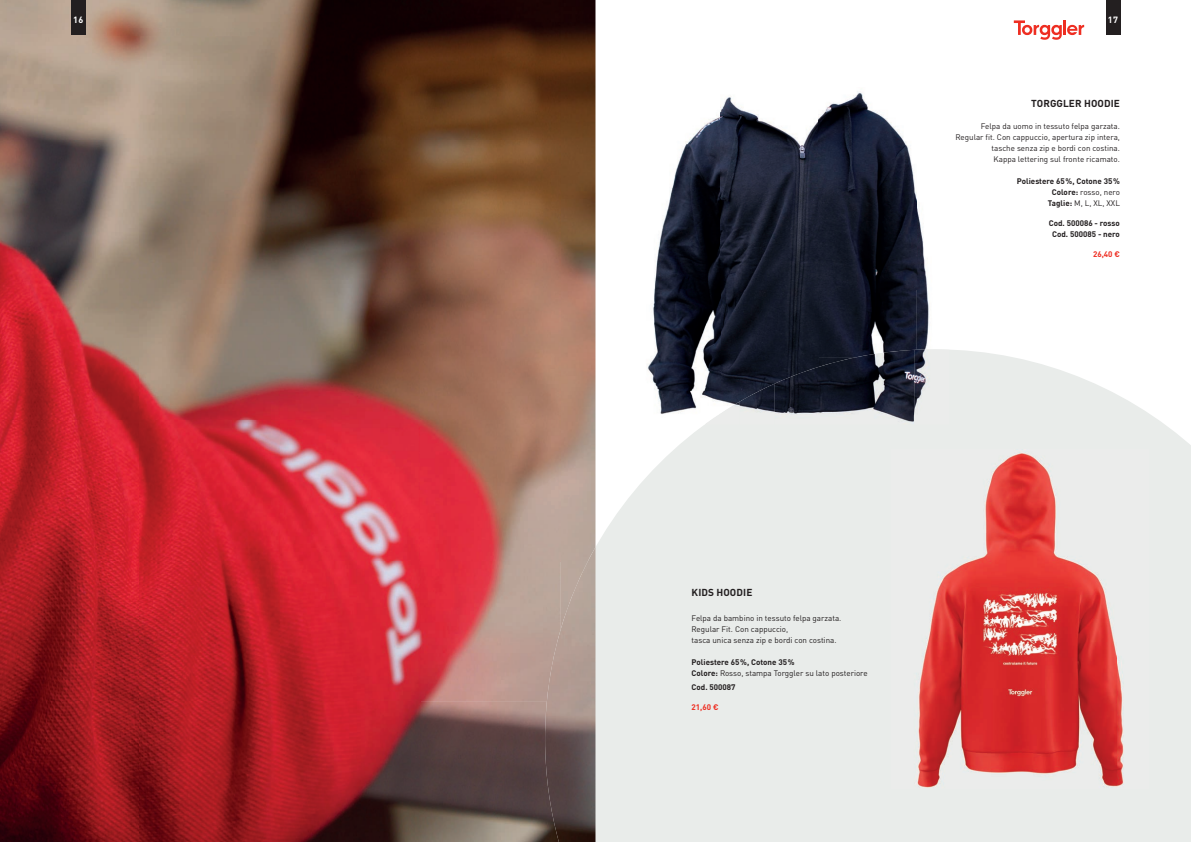
<style>
.page{position:relative;width:1191px;height:842px;background:#fff}
.page>*{position:absolute;margin:0;border:0;box-sizing:border-box;transform-origin:0 0}
.t1{font:700 10px "DIN Pro";letter-spacing:.01em;color:#231f20}
.t2{font:700 9px "DIN Pro";color:#fff}
.t3{font:8px/11px "DIN Pro";color:#231f20}
.t4{font:700 8px/11px "DIN Pro";color:#231f20;text-align:right}
.t5{font:700 8px "DIN Pro";color:#ee2e22}
.s1{font-weight:400}
.s2{font-weight:700}
</style>
<div class="page">
<svg style="left:595px;top:349px;width:596px;height:493px;fill:#e9ecea"></svg>
<img style="left:0;top:0;width:560px;height:701px">
<img style="left:560px;top:0;width:35px;height:547px">
<img style="left:0;top:701px;width:545px;height:141px">
<img style="left:107px;top:29px;width:152px;height:6px">
<img style="left:545px;top:547px;width:50px;height:295px">
<img style="left:654px;top:91px;width:262px;height:199px">
<img style="left:916px;top:192px;width:13px;height:157px">
<img style="left:623px;top:290px;width:196px;height:101px">
<img style="left:819px;top:290px;width:97px;height:59px">
<img style="left:623px;top:391px;width:116px;height:33px">
<img style="left:774px;top:349px;width:175px;height:75px">
<img style="left:739px;top:384px;width:35px;height:40px">
<img style="left:704px;top:402px;width:35px;height:22px">
<img style="left:891px;top:449px;width:257px;height:340px">
<svg style="left:1013px;top:20px;width:71px;height:20px"></svg>
<div style="left:71px;top:0;width:14px;height:35px;background:#231f20"></div>
<div style="left:1106px;top:0;width:14px;height:35px;background:#231f20"></div>
<p class="t2" style="left:73px;top:12px;width:12px">16</p>
<p class="t2" style="left:1107px;top:12px;width:12px">17</p>
<p class="t1" style="left:1031px;top:95px;width:90px">TORGGLER HOODIE</p>
<p class="t3" style="left:955px;top:120px;width:166px;text-align:right">Felpa da uomo in tessuto felpa garzata.<br>Regular fit. Con cappuccio, apertura zip intera, tasche senza zip e bordi con costina.<br>Kappa lettering sul fronte ricamato.</p>
<p class="t4" style="left:1016px;top:175px;width:105px">Poliestere 65%, Cotone 35%<br>Colore: <span class="s1">rosso, nero<br></span>Taglie: <span class="s1">M, L, XL, XXL</span></p>
<p class="t4" style="left:1048px;top:217px;width:73px;text-align:center">Cod. 500086 - rosso<br>Cod. 500085 - nero</p>
<p class="t5" style="left:1093px;top:247px;width:28px">26,40 €</p>
<p class="t1" style="left:691px;top:584px;width:62px">KIDS HOODIE</p>
<p class="t3" style="left:691px;top:612px;width:151px">Felpa da bambino in tessuto felpa garzata.<br>Regular Fit. Con cappuccio,<br>tasca unica senza zip e bordi con costina.</p>
<p class="t3" style="left:691px;top:656px;width:178px"><span class="s2">Poliestere 65%, Cotone 35%<br>Colore:</span> Rosso, stampa Torggler su lato posteriore</p>
<p class="t4" style="left:691px;top:681px;width:45px">Cod. 500087</p>
<p class="t5" style="left:691px;top:701px;width:28px">21,60 €</p>
</div>
